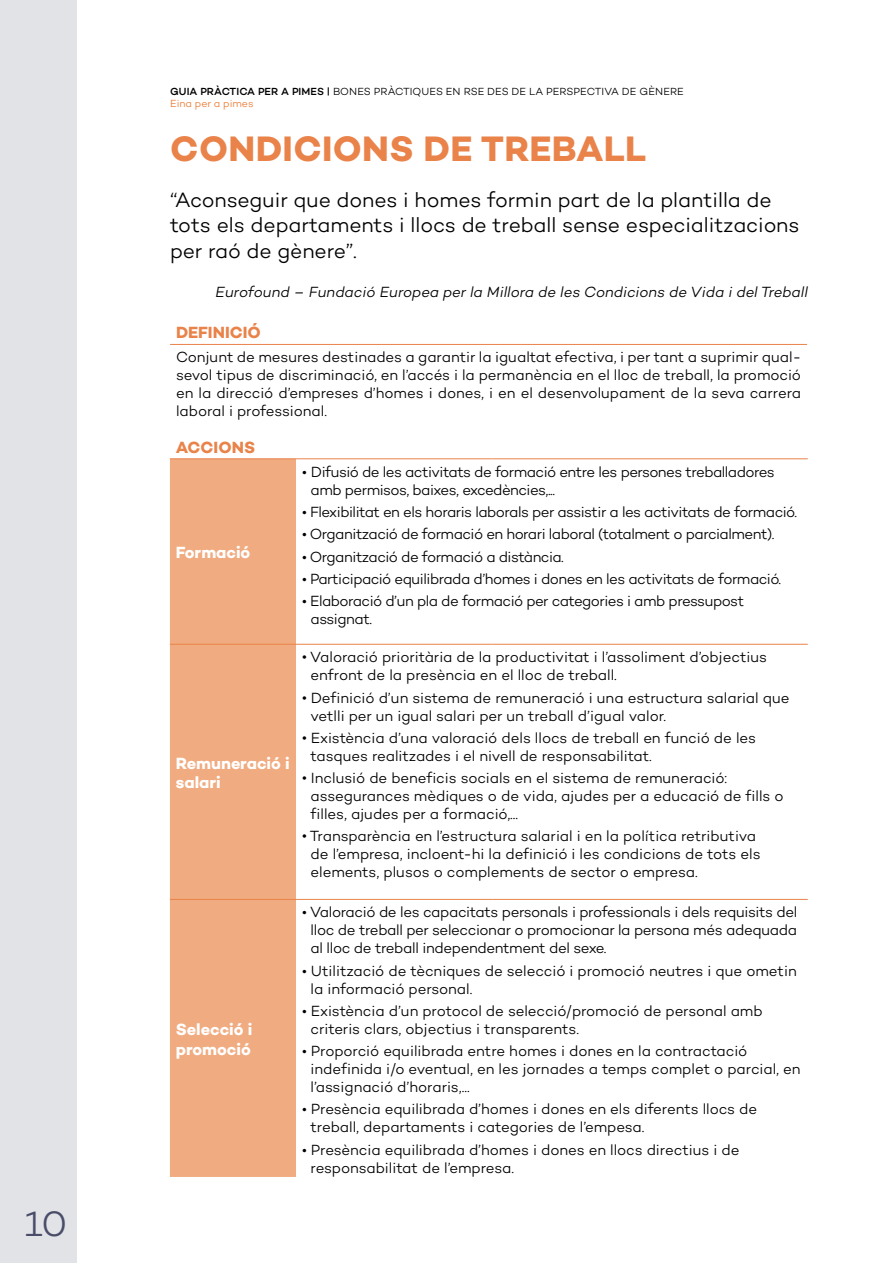
<style>
.page{position:relative;width:893px;height:1263px;background:#fff}
.page>*{position:absolute;margin:0;border:0;box-sizing:border-box;transform-origin:0 0}
.t1{font:700 36px "Campton";letter-spacing:.01em;color:#e9834a}
.t2{font:300 35.85px "Campton";color:#494d69}
.t3{font:300 21px/25.2px "Campton";letter-spacing:-.005em;color:#000}
.t4{font:700 16.5px/19.8px "Campton";letter-spacing:-.005em;color:#fff}
.t5{font:700 16.5px "Campton";color:#e9834a}
.t6{font:300 15px/18px "Campton";letter-spacing:-.01em;color:#000}
.t7{font:300 15px/18px "Campton";letter-spacing:-.04em;color:#000}
.t8{font:300 15px "Campton";letter-spacing:-.035em;color:#000}
.t9{font:italic 300 15px "Campton";color:#000}
.t10{font:300 10.5px/12.6px "Campton";color:#000}
.s1{font-weight:500}
.s2{color:#ec7a33}
</style>
<div class="page">
<div style="left:0;top:0;width:77px;height:1263px;background:#e2e3e7"></div>
<div style="left:170px;top:459px;width:126px;height:718px;background:#f1ab80"></div>
<svg style="left:296px;top:459px;width:512px;height:440px"></svg>
<hr style="left:170px;top:644px;width:126px;height:1px;background:#e9834a">
<hr style="left:296px;top:644px;width:196px;height:1px;background:#e9834a">
<hr style="left:492px;top:644px;width:316px;height:1px;background:#e9834a">
<hr style="left:170px;top:899px;width:126px;height:1px;background:#e9834a">
<hr style="left:296px;top:899px;width:196px;height:1px;background:#e9834a">
<hr style="left:492px;top:899px;width:316px;height:1px;background:#e9834a">
<hr style="left:170px;top:458px;width:126px;height:1px;background:#e9834a">
<hr style="left:296px;top:458px;width:196px;height:1px;background:#e9834a">
<hr style="left:492px;top:458px;width:316px;height:1px;background:#e9834a">
<hr style="left:170px;top:344px;width:637px;height:1px;background:#e9834a">
<h2 class="t2" style="left:24px;top:1202px;width:44px">10</h2>
<p class="t10" style="left:170px;top:85px;width:515px"><span class="s1">GUIA PRÀCTICA PER A PIMES |</span> BONES PRÀCTIQUES EN RSE DES DE LA PERSPECTIVA DE GÈNERE<br><span class="s2">Eina per a pimes</span></p>
<h1 class="t1" style="left:170px;top:125px;width:478px">CONDICIONS DE TREBALL</h1>
<h3 class="t3" style="left:170px;top:187px;width:631px">“Aconseguir que dones i homes formin part de la plantilla de tots els departaments i llocs de treball sense especialitzacions per raó de gènere”.</h3>
<p class="t9" style="left:216px;top:282px;width:594px">Eurofound – Fundació Europea per la Millora de les Condicions de Vida i del Treball</p>
<p class="t5" style="left:176px;top:322px;width:86px">DEFINICIÓ</p>
<p class="t6" style="left:176px;top:348px;width:627px;text-align:justify">Conjunt de mesures destinades a garantir la igualtat efectiva, i per tant a suprimir qual&shy;sevol tipus de discriminació, en l’accés i la permanència en el lloc de treball, la promoció en la direcció d’empreses d’homes i dones, i en el desenvolupament de la seva carrera laboral i professional.</p>
<p class="t5" style="left:176px;top:437px;width:81px">ACCIONS</p>
<p class="t4" style="left:176px;top:542px;width:76px">Formació</p>
<p class="t4" style="left:176px;top:753px;width:115px">Remuneració i salari</p>
<p class="t4" style="left:176px;top:1019px;width:78px">Selecció i promoció</p>
<p class="t7" style="left:311px;top:462px;width:466px;text-indent:-9px">• Difusió de les activitats de formació entre les persones treballadores amb permisos, baixes, excedències,...</p>
<p class="t8" style="left:302px;top:503px;width:497px">• Flexibilitat en els horaris laborals per assistir a les activitats de formació.</p>
<p class="t8" style="left:302px;top:525px;width:474px">• Organització de formació en horari laboral (totalment o parcialment).</p>
<p class="t7" style="left:302px;top:547px;width:263px">• Organització de formació a distància.</p>
<p class="t8" style="left:302px;top:569px;width:481px">• Participació equilibrada d’homes i dones en les activitats de formació.</p>
<p class="t7" style="left:311px;top:592px;width:435px;text-indent:-9px">• Elaboració d’un pla de formació per categories i amb pressupost assignat.</p>
<p class="t6" style="left:311px;top:648px;width:458px;text-indent:-9px">• Valoració prioritària de la productivitat i l’assoliment d’objectius enfront de la presència en el lloc de treball.</p>
<p class="t6" style="left:311px;top:688px;width:481px;text-indent:-9px">• Definició d’un sistema de remuneració i una estructura salarial que vetlli per un igual salari per un treball d’igual valor.</p>
<p class="t6" style="left:311px;top:728px;width:447px;text-indent:-9px">• Existència d’una valoració dels llocs de treball en funció de les tasques realitzades i el nivell de responsabilitat.</p>
<p class="t6" style="left:311px;top:769px;width:475px;text-indent:-9px">• Inclusió de beneficis socials en el sistema de remuneració: assegurances mèdiques o de vida, ajudes per a educació de fills o filles, ajudes per a formació,...</p>
<p class="t6" style="left:311px;top:827px;width:452px;text-indent:-9px">• Transparència en l’estructura salarial i en la política retributiva de l’empresa, incloent-hi la definició i les condicions de tots els elements, plusos o complements de sector o empresa.</p>
<p class="t6" style="left:311px;top:903px;width:488px;text-align:justify;text-indent:-9px">• Valoració de les capacitats personals i professionals i dels requisits del lloc de treball per seleccionar o promocionar la persona més adequada al lloc de treball independentment del sexe.</p>
<p class="t6" style="left:311px;top:961px;width:488px;text-indent:-9px">• Utilització de tècniques de selecció i promoció neutres i que ometin la informació personal.</p>
<p class="t6" style="left:311px;top:1001px;width:454px;text-indent:-9px">• Existència d’un protocol de selecció/promoció de personal amb criteris clars, objectius i transparents.</p>
<p class="t6" style="left:311px;top:1042px;width:492px;text-indent:-9px">• Proporció equilibrada entre homes i dones en la contractació indefinida i/o eventual, en les jornades a temps complet o parcial, en l’assignació d’horaris,...</p>
<p class="t6" style="left:311px;top:1100px;width:448px;text-indent:-9px">• Presència equilibrada d’homes i dones en els diferents llocs de treball, departaments i categories de l’empesa.</p>
<p class="t6" style="left:311px;top:1140px;width:430px;text-indent:-9px">• Presència equilibrada d’homes i dones en llocs directius i de responsabilitat de l’empresa.</p>
</div>
